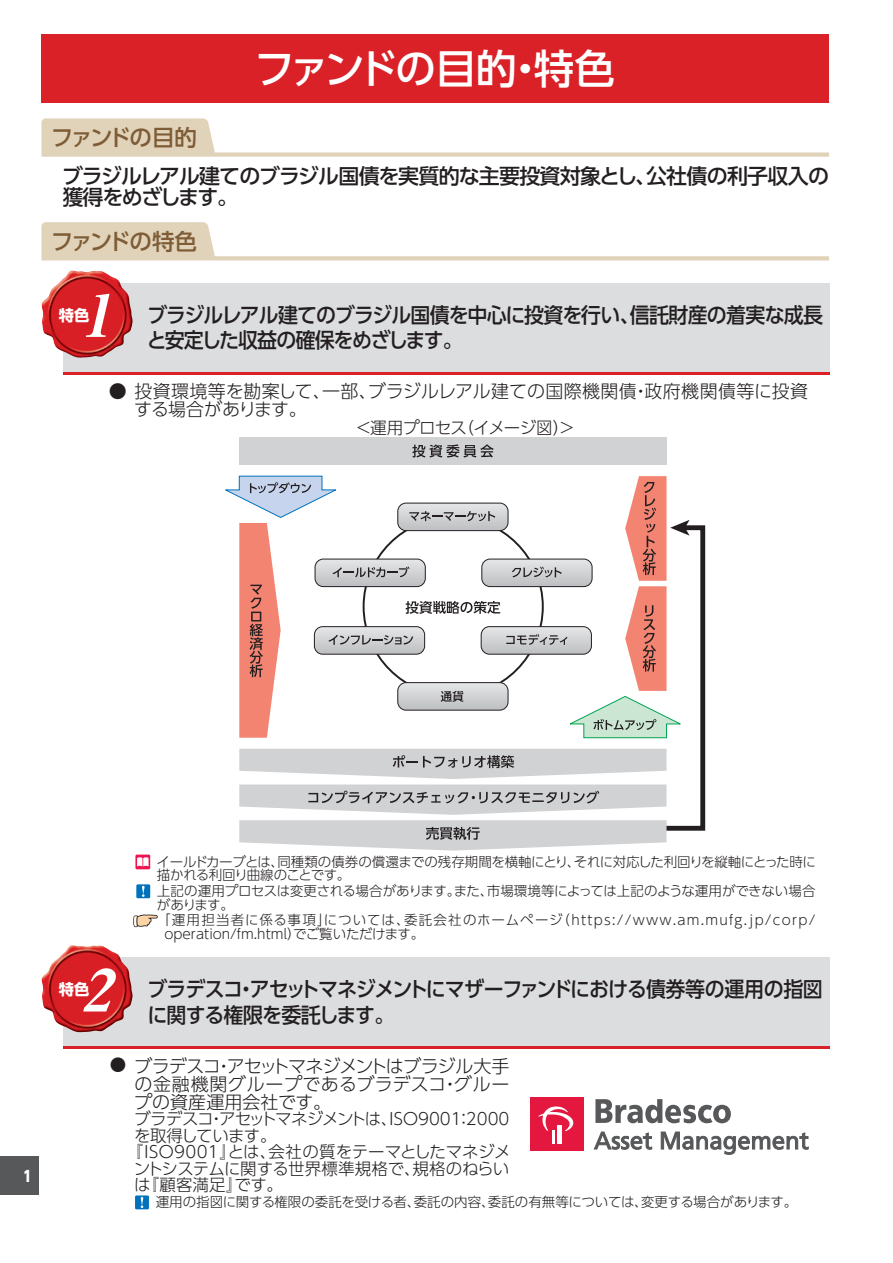
<style>
.page{position:relative;width:893px;height:1263px;background:#fff}
.page>*{position:absolute;margin:0;border:0;box-sizing:border-box;transform-origin:0 0}
.t1{font:italic 58.5px "Midashi Min Pr 5 MA31";color:#fff;scale:1.04 1}
.t2{font:500 40.5px "UD Shin Go Pro";letter-spacing:-.06em;color:#fff}
.t3{font:500 22.5px "UD Shin Go Pro";letter-spacing:-.095em;color:#7e5d36}
.t4{font:500 21px/25.5px "UD Shin Go Pro";letter-spacing:-.05em;color:#231f20;scale:.95 1}
.t5{font:500 21px/21px "UD Shin Go Pro";letter-spacing:-.05em;color:#231f20}
.t6{font:300 18px/18px "UD Shin Go Pro";color:#231f20}
.t7{font:300 16.5px "UD Shin Go Pro";letter-spacing:-.02em;color:#231f20}
.t8{font:700 15.3px "UD Shin Go Pro";color:#fff}
.t9{font:800 15px "UD Shin Go Pro";color:#fff;scale:.9 1}
.t10{font:300 13.5px/13.5px "UD Shin Go Pro";color:#231f20}
.t11{font:300 13.5px/13.5px "UD Shin Go Pro";letter-spacing:.055em;color:#231f20}
.t12{font:300 13.5px/13.5px "UD Shin Go Pro";letter-spacing:-.03em;color:#231f20}
.s1{font-size:16.5px}
</style>
<div class="page">
<div style="left:0;top:1157px;width:38px;height:38px;background:#57585a"></div>
<div style="left:41px;top:35px;width:788px;height:68px;background:#da2128"></div>
<svg style="left:41px;top:118px;width:788px;height:39px"></svg>
<svg style="left:41px;top:222px;width:788px;height:38px"></svg>
<div style="left:63px;top:283px;width:766px;height:92px;background:#dcdddf"></div>
<hr style="left:63px;top:372px;width:766px;height:3px;background:#da2128">
<img style="left:41px;top:271px;width:92px;height:87px">
<div style="left:239px;top:438px;width:427px;height:27px;background:#d1d2d4"></div>
<svg style="left:412px;top:444px;width:82px;height:13px"></svg>
<svg style="left:225px;top:475px;width:480px;height:375px"></svg>
<div style="left:135px;top:854px;width:15px;height:15px;background:#ed1450"></div>
<svg style="left:137px;top:857px;width:12px;height:9px"></svg>
<div style="left:136px;top:884px;width:14px;height:14px;background:#0072bc"></div>
<svg style="left:142px;top:886px;width:3px;height:11px"></svg>
<svg style="left:133px;top:914px;width:25px;height:14px"></svg>
<div style="left:63px;top:958px;width:766px;height:91px;background:#dcdddf"></div>
<hr style="left:63px;top:1046px;width:766px;height:3px;background:#da2128">
<img style="left:41px;top:945px;width:92px;height:87px">
<svg style="left:595px;top:1099px;width:136px;height:24px"></svg>
<div style="left:530px;top:1098px;width:54px;height:53px;background:#e4183e"></div>
<svg style="left:538px;top:1106px;width:36px;height:37px"></svg>
<svg style="left:594px;top:1132px;width:58px;height:17px"></svg>
<svg style="left:661px;top:1132px;width:147px;height:22px"></svg>
<div style="left:135px;top:1195px;width:14px;height:14px;background:#0072bc"></div>
<svg style="left:141px;top:1197px;width:2px;height:11px"></svg>
<h2 class="t2" style="left:254px;top:36px;width:362px">ファンドの目的・特色</h2>
<h3 class="t3" style="left:51px;top:119px;width:147px">ファンドの目的</h3>
<p class="t5" style="left:62px;top:165px;width:768px">ブラジルレアル建てのブラジル国債を実質的な主要投資対象とし、公社債の利子収入の獲得をめざします。</p>
<h3 class="t3" style="left:51px;top:223px;width:148px">ファンドの特色</h3>
<h1 class="t1" style="left:80px;top:270px;width:49px">1</h1>
<p class="t4" style="left:147px;top:301px;width:713px">ブラジルレアル建てのブラジル国債を中心に投資を行い、信託財産の着実な成長と安定した収益の確保をめざします。</p>
<p class="t6" style="left:134px;top:381px;width:675px;text-indent:-25px">● 投資環境等を勘案して、一部、ブラジルレアル建ての国際機関債・政府機関債等に投資する場合があります。</p>
<p class="t7" style="left:355px;top:414px;width:221px">＜運用プロセス（イメージ図）＞</p>
<p class="t8" style="left:59px;top:302px;width:32px">特色</p>
<p class="t9" style="left:23px;top:1163px;width:11px">1</p>
<p class="t12" style="left:157px;top:855px;width:661px">イールドカーブとは、同種類の債券の償還までの残存期間を横軸にとり、それに対応した利回りを縦軸にとった時に描かれる利回り曲線のことです。</p>
<p class="t10" style="left:157px;top:884px;width:660px">上記の運用プロセスは変更される場合があります。また、市場環境等によっては上記のような運用ができない場合があります。</p>
<p class="t11" style="left:164px;top:913px;width:653px;text-indent:-7px">「運用担当者に係る事項」については、委託会社のホームページ（https://www.am.mufg.jp/corp/ operation/fm.html）でご覧いただけます。</p>
<h1 class="t1" style="left:80px;top:944px;width:49px">2</h1>
<p class="t4" style="left:147px;top:976px;width:713px">ブラデスコ・アセットマネジメントにマザーファンドにおける債券等の運用の指図に関する権限を委託します。</p>
<p class="t6" style="left:134px;top:1056px;width:377px;text-align:justify;text-indent:-25px"><span class="s1">●</span> ブラデスコ・アセットマネジメントはブラジル大手の金融機関グループであるブラデスコ・グループの資産運用会社です。</p>
<p class="t7" style="left:134px;top:1105px;width:377px">ブラデスコ・アセットマネジメントは、ISO9001：2000</p>
<p class="t7" style="left:134px;top:1122px;width:144px">を取得しています。</p>
<p class="t7" style="left:126px;top:1138px;width:385px">『ISO9001』とは、会社の質をテーマとしたマネジメ</p>
<p class="t7" style="left:134px;top:1155px;width:377px">ントシステムに関する世界標準規格で、規格のねらい</p>
<p class="t7" style="left:134px;top:1171px;width:150px">は『顧客満足』です。</p>
<p class="t10" style="left:156px;top:1195px;width:643px">運用の指図に関する権限の委託を受ける者、委託の内容、委託の有無等については、変更する場合があります。</p>
<p class="t8" style="left:59px;top:977px;width:32px">特色</p>
</div>
